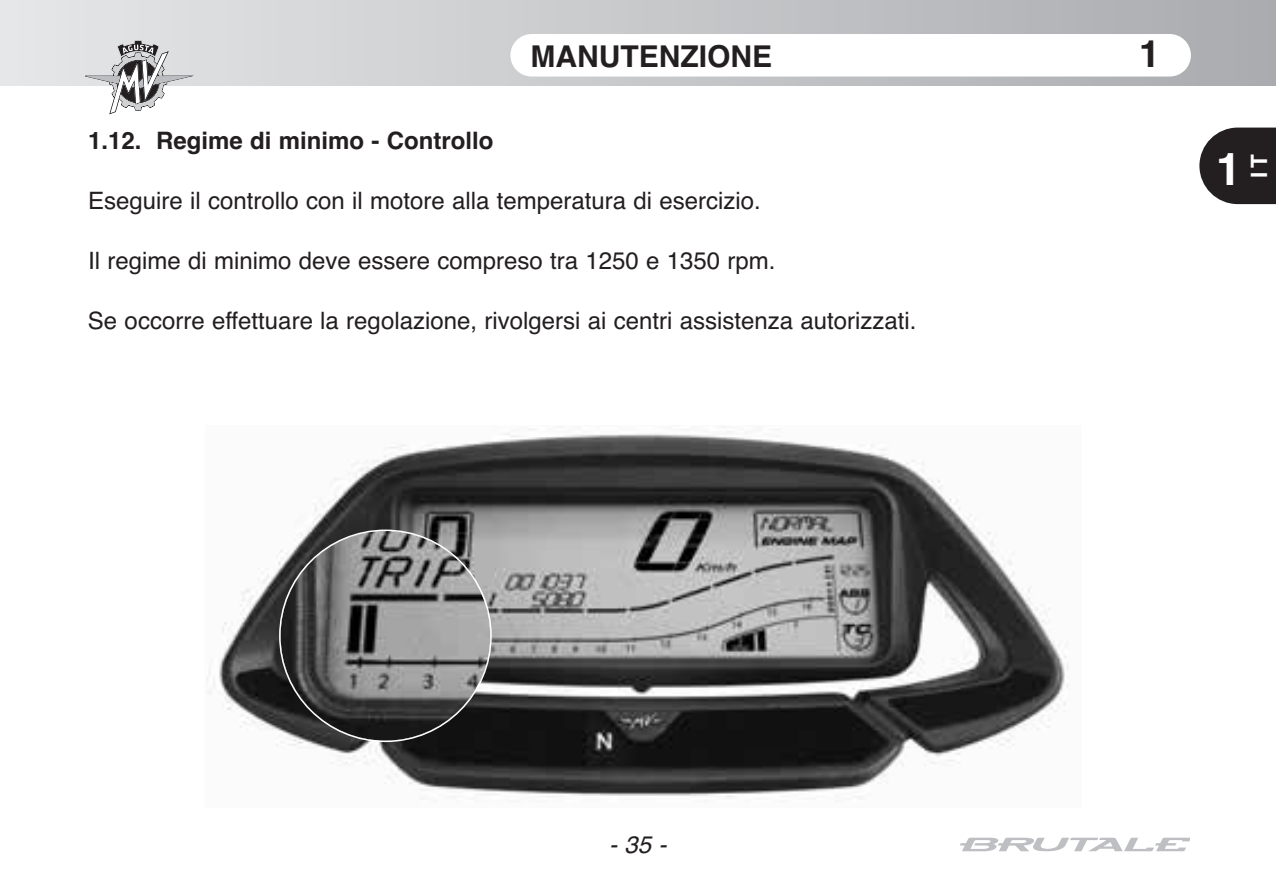
<style>
.page{position:relative;width:1276px;height:893px;background:#fff}
.page>*{position:absolute;margin:0;border:0;box-sizing:border-box;transform-origin:0 0}
.t1{font:700 45px "Helvetica";color:#fff}
.t2{font:700 37.5px "Helvetica";color:#231f20}
.t3{font:700 30px "Helvetica";color:#231f20}
.t4{font:24px "Helvetica";color:#231f20}
.t5{font:700 24px "Helvetica";color:#231f20}
.t6{font:italic 24px "Helvetica";color:#231f20}
.t7{font:700 22.5px "Helvetica";color:#fff}
</style>
<div class="page">
<div style="left:0;top:0;width:1276px;height:85px;background:linear-gradient(to right,#e6e7e8,#aaabaf)"></div>
<div style="left:510px;top:34px;width:681px;height:43px;background:#fff;border-radius:21px"></div>
<svg style="left:1199px;top:128px;width:77px;height:76px;background:#3b3738"></svg>
<svg style="left:85px;top:40px;width:109px;height:74px"></svg>
<svg style="left:960px;top:838px;width:229px;height:13px"></svg>
<img style="left:207px;top:427px;width:861px;height:371px">
<svg style="left:279px;top:529px;width:213px;height:213px;background:#6c6c6c"></svg>
<p class="t3" style="left:530px;top:39px;width:243px">MANUTENZIONE</p>
<h2 class="t2" style="left:1139px;top:32px;width:22px">1</h2>
<p class="t5" style="left:88px;top:126px;width:407px">1.12. Regime di minimo - Controllo</p>
<p class="t4" style="left:88px;top:186px;width:674px">Eseguire il controllo con il motore alla temperatura di esercizio.</p>
<p class="t4" style="left:88px;top:246px;width:689px">Il regime di minimo deve essere compreso tra 1250 e 1350 rpm.</p>
<p class="t4" style="left:88px;top:306px;width:830px">Se occorre effettuare la regolazione, rivolgersi ai centri assistenza autorizzati.</p>
<h1 class="t1" style="left:1216px;top:143px;width:27px">1</h1>
<p class="t7" style="left:1246px;top:178px;width:25px;rotate:-90deg">IT</p>
<p class="t6" style="left:609px;top:831px;width:59px">-35-</p>
</div>
